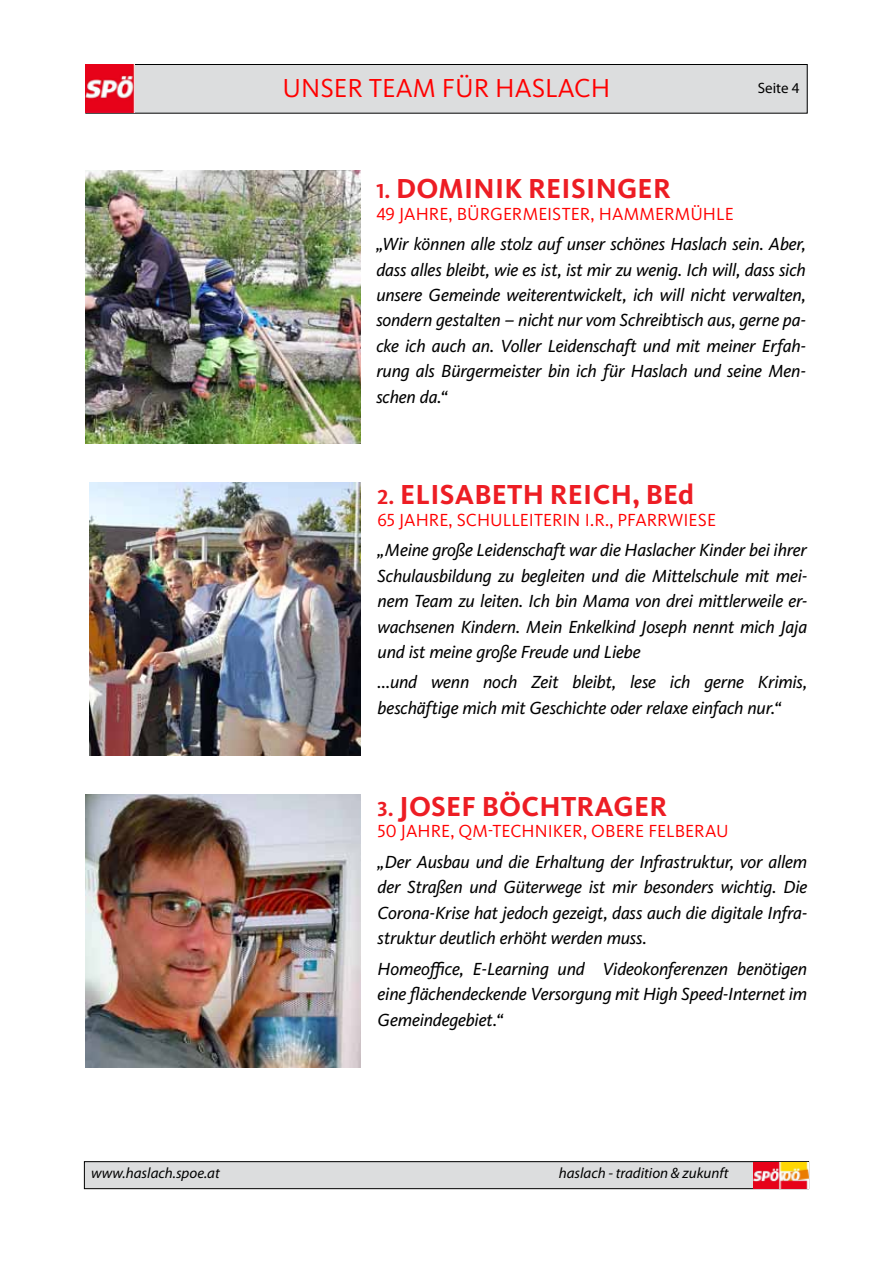
<style>
.page{position:relative;width:893px;height:1263px;background:#fff}
.page>*{position:absolute;margin:0;border:0;box-sizing:border-box;transform-origin:0 0}
.t1{font:700 28.5px "Kievit OT";letter-spacing:.01em;color:#ed1d24}
.t2{font:27px "Kievit OT";color:#f00}
.t3{font:italic 18.15px/25.3px "Kievit OT";letter-spacing:-.01em;color:#000;text-align:justify}
.t4{font:18.15px "Kievit OT";letter-spacing:.005em;color:#f00}
.t5{font:italic 15px "Myriad Pro";color:#000}
.t6{font:15px "Myriad Pro";color:#000}
.s1{font-size:21px}
</style>
<div class="page">
<div style="left:86px;top:64px;width:721px;height:49px;background:#dcddde"></div>
<div style="left:86px;top:64px;width:721px;height:49px;border:1px solid #000"></div>
<img style="left:85px;top:64px;width:49px;height:49px">
<div style="left:84px;top:1162px;width:725px;height:27px;background:#dcddde"></div>
<div style="left:84px;top:1161px;width:725px;height:28px;border:1px solid #000"></div>
<img style="left:753px;top:1162px;width:55px;height:26px">
<img style="left:85px;top:170px;width:276px;height:273px">
<img style="left:89px;top:482px;width:272px;height:273px">
<img style="left:85px;top:794px;width:276px;height:273px">
<h2 class="t2" style="left:283px;top:73px;width:329px">UNSER TEAM FÜR HASLACH</h2>
<p class="t6" style="left:758px;top:79px;width:43px">Seite 4</p>
<h1 class="t1" style="left:376px;top:172px;width:80px"><span class="s1">1.</span> DOMINIK</h1>
<h1 class="t1" style="left:528px;top:172px;width:17px">REISINGE</h1>
<h1 class="t1" style="left:653px;top:172px;width:19px">R</h1>
<p class="t4" style="left:376px;top:203px;width:359px">49 JAHRE, BÜRGERMEISTER, HAMMERMÜHLE</p>
<p class="t3" style="left:376px;top:231px;width:431px">„Wir können alle stolz auf unser schönes Haslach sein. Aber, dass alles bleibt, wie es ist, ist mir zu wenig. Ich will, dass sich unsere Gemeinde weiterentwickelt, ich will nicht verwalten, sondern gestalten – nicht nur vom Schreibtisch aus, gerne pa&shy;cke ich auch an. Voller Leidenschaft und mit meiner Erfah&shy;rung als Bürgermeister bin ich für Haslach und seine Men&shy;schen da.“</p>
<h1 class="t1" style="left:378px;top:478px;width:53px"><span class="s1">2.</span> ELISA</h1>
<h1 class="t1" style="left:474px;top:478px;width:92px">BETH REICH</h1>
<h1 class="t1" style="left:632px;top:478px;width:63px">, BED</h1>
<p class="t4" style="left:378px;top:509px;width:340px">65 JAHRE, SCHULLEITERIN I.R., PFARRWIESE</p>
<p class="t3" style="left:378px;top:537px;width:431px">„Meine große Leidenschaft war die Haslacher Kinder bei ihrer Schulausbildung zu begleiten und die Mittelschule mit mei&shy;nem Team zu leiten. Ich bin Mama von drei mittlerweile er&shy;wachsenen Kindern. Mein Enkelkind Joseph nennt mich Jaja und ist meine große Freude und Liebe</p>
<p class="t3" style="left:378px;top:670px;width:431px">...und wenn noch Zeit bleibt, lese ich gerne Krimis, beschäftige mich mit Geschichte oder relaxe einfach nur.“</p>
<h1 class="t1" style="left:378px;top:790px;width:288px"><span class="s1">3.</span> JOSEF BÖCHTRAGER</h1>
<p class="t4" style="left:378px;top:821px;width:353px">50 JAHRE, QM-TECHNIKER, OBERE FELBERAU</p>
<p class="t3" style="left:378px;top:849px;width:431px">„Der Ausbau und die Erhaltung der Infrastruktur, vor allem der Straßen und Güterwege ist mir besonders wichtig. Die Corona-Krise hat jedoch gezeigt, dass auch die digitale Infra&shy;struktur deutlich erhöht werden muss.</p>
<p class="t3" style="left:378px;top:956px;width:431px">Homeoffice, E-Learning und Videokonferenzen benötigen eine flächendeckende Versorgung mit High Speed-Internet im Gemeindegebiet.“</p>
<p class="t5" style="left:91px;top:1163px;width:130px">www.haslach.spoe.at</p>
<p class="t5" style="left:559px;top:1163px;width:171px">haslach - tradition &amp; zukunft</p>
</div>
